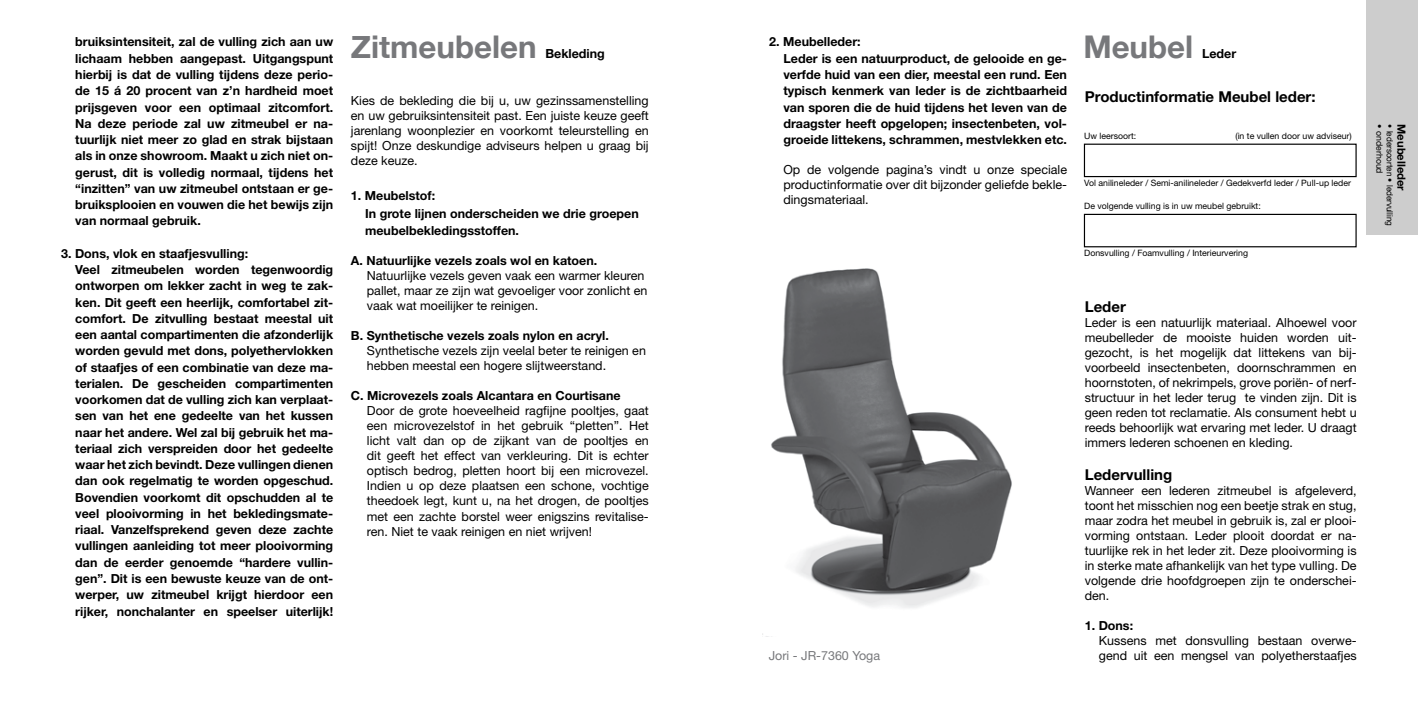
<style>
.page{position:relative;width:1418px;height:709px;background:#fff}
.page>*{position:absolute;margin:0;border:0;box-sizing:border-box;transform-origin:0 0}
.t1{font:700 31.25px "Helvetica Neue";color:#77787b}
.t2{font:700 15px "Helvetica Neue LT";color:#000}
.t3{font:700 12.5px/16.2px "Helvetica Neue LT";color:#000}
.t4{font:12.5px/15px "Helvetica Neue LT";color:#000;text-align:justify}
.t5{font:12.5px "Helvetica Neue LT";color:#77787b}
.t6{font:700 12.5px "Helvetica Neue";color:#000}
.t7{font:700 11.25px "Helvetica Neue LT";color:#000}
.t8{font:8.75px "Helvetica Neue LT";color:#000}
.t9{font:8.75px "Helvetica Neue LT";color:#000;scale:.93 1}
</style>
<div class="page">
<div style="left:1365px;top:0;width:52px;height:235px;background:#cdcdcd"></div>
<div style="left:1083px;top:144px;width:273px;height:33px;border:1px solid #000"></div>
<div style="left:1083px;top:214px;width:273px;height:33px;border:1px solid #000"></div>
<img style="left:762px;top:268px;width:250px;height:367px">
<p class="t3" style="left:75px;top:34px;width:259px;text-align:justify">bruiksintensiteit, zal de vulling zich aan uw lichaam hebben aangepast. Uitgangspunt hierbij is dat de vulling tijdens deze perio&shy;de 15 á 20 procent van z’n hardheid moet prijsgeven voor een optimaal zitcomfort.<br>Na deze periode zal uw zitmeubel er na&shy;tuurlijk niet meer zo glad en strak bijstaan als in onze showroom. Maakt u zich niet on&shy;gerust, dit is volledig normaal, tijdens het “inzitten” van uw zitmeubel ontstaan er ge&shy;bruiksplooien en vouwen die het bewijs zijn van normaal gebruik.</p>
<p class="t3" style="left:75px;top:245px;width:259px;text-indent:-14px">3. Dons, vlok en staafjesvulling:<br>Veel zitmeubelen worden tegenwoordig ontworpen om lekker zacht in weg te zak&shy;ken. Dit geeft een heerlijk, comfortabel zit&shy;comfort. De zitvulling bestaat meestal uit een aantal compartimenten die afzonderlijk worden gevuld met dons, polyethervlokken of staafjes of een combinatie van deze ma&shy;terialen. De gescheiden compartimenten voorkomen dat de vulling zich kan verplaat&shy;sen van het ene gedeelte van het kussen naar het andere. Wel zal bij gebruik het ma&shy;teriaal zich verspreiden door het gedeelte waar het zich bevindt. Deze vullingen dienen dan ook regelmatig te worden opgeschud.<br>Bovendien voorkomt dit opschudden al te veel plooivorming in het bekledingsmate&shy;riaal. Vanzelfsprekend geven deze zachte vullingen aanleiding tot meer plooivorming dan de eerder genoemde “hardere vullin&shy;gen”. Dit is een bewuste keuze van de ont&shy;werper, uw zitmeubel krijgt hierdoor een rijker, nonchalanter en speelser uiterlijk!</p>
<h1 class="t1" style="left:351px;top:23px;width:187px">Zitmeubelen</h1>
<p class="t6" style="left:545px;top:44px;width:61px">Bekleding</p>
<p class="t3" style="left:783px;top:34px;width:285px;text-indent:-14px">2. Meubelleder:<br>Leder is een natuurproduct, de gelooide en ge&shy;verfde huid van een dier, meestal een rund. Een typisch kenmerk van leder is de zichtbaarheid van sporen die de huid tijdens het leven van de draagster heeft opgelopen; insectenbeten, vol&shy;groeide littekens, schrammen, mestvlekken etc.</p>
<p class="t4" style="left:783px;top:162px;width:285px">Op de volgende pagina’s vindt u onze speciale productinformatie over dit bijzonder geliefde bekleo dingsmateriaal.</p>
<p class="t4" style="left:351px;top:93px;width:299px">Kies de bekleding die bij u, uw gezinssamenstelling en uw gebruiksintensiteit past. Een juiste keuze geeft jarenlang woonplezier en voorkomt teleurstelling en spijt! Onze deskundige adviseurs helpen u graag bij deze keuze.</p>
<p class="t3" style="left:365px;top:187px;width:275px;line-height:17.5px;text-indent:-14px">1. Meubelstof:<br>In grote lijnen onderscheiden we drie groepen meubelbekledingsstoffen.</p>
<p class="t3" style="left:351px;top:252px;width:248px">A. Natuurlijke vezels zoals wol en katoen.</p>
<p class="t4" style="left:367px;top:268px;width:282px;text-align:left">Natuurlijke vezels geven vaak een warmer kleuren pallet, maar ze zijn wat gevoeliger voor zonlicht en vaak wat moeilijker te reinigen.</p>
<p class="t3" style="left:351px;top:327px;width:259px">B. Synthetische vezels zoals nylon en acryl.</p>
<p class="t4" style="left:367px;top:343px;width:280px">Synthetische vezels zijn veelal beter te reinigen en hebben meestal een hogere slijtweerstand.</p>
<p class="t3" style="left:351px;top:387px;width:271px">C. Microvezels zoals Alcantara en Courtisane</p>
<p class="t4" style="left:367px;top:403px;width:283px">Door de grote hoeveelheid ragfijne pooltjes, gaat een microvezelstof in het gebruik “pletten”. Het licht valt dan op de zijkant van de pooltjes en dit geeft het effect van verkleuring. Dit is echter optisch bedrog, pletten hoort bij een microvezel.<br>Indien u op deze plaatsen een schone, vochtige theedoek legt, kunt u, na het drogen, de pooltjes met een zachte borstel weer enigszins revitaliseo ren. Niet te vaak reinigen en niet wrijven!</p>
<p class="t5" style="left:768px;top:648px;width:113px">Jori - JR-7360 Yoga</p>
<h1 class="t1" style="left:1083px;top:23px;width:111px">Meubel</h1>
<p class="t6" style="left:1201px;top:44px;width:36px">Leder</p>
<p class="t2" style="left:1084px;top:87px;width:232px">Productinformatie Meubel leder:</p>
<p class="t8" style="left:1084px;top:130px;width:54px">Uw leersoort:</p>
<p class="t8" style="left:1235px;top:130px;width:118px">(in te vullen door uw adviseur)</p>
<p class="t8" style="left:1084px;top:178px;width:268px">Vol anilineleder / Semi-anilineleder / Gedekverfd leder / Pull-up leder</p>
<p class="t8" style="left:1084px;top:201px;width:178px">De volgende vulling is in uw meubel gebruikt:</p>
<p class="t8" style="left:1084px;top:248px;width:165px">Donsvulling / Foamvulling / Interieurvering</p>
<p class="t2" style="left:1084px;top:297px;width:43px">Leder</p>
<p class="t4" style="left:1084px;top:315px;width:273px">Leder is een natuurlijk materiaal. Alhoewel voor meubelleder de mooiste huiden worden uito gezocht, is het mogelijk dat littekens van bijo voorbeeld insectenbeten, doornschrammen en hoornstoten, of nekrimpels, grove poriën- of nerfo structuur in het leder terug te vinden zijn. Dit is geen reden tot reclamatie. Als consument hebt u reeds behoorlijk wat ervaring met leder. U draagt immers lederen schoenen en kleding.</p>
<p class="t2" style="left:1084px;top:465px;width:89px">Ledervulling</p>
<p class="t4" style="left:1084px;top:483px;width:273px">Wanneer een lederen zitmeubel is afgeleverd, toont het misschien nog een beetje strak en stug, maar zodra het meubel in gebruik is, zal er plooio vorming ontstaan. Leder plooit doordat er nao tuurlijke rek in het leder zit. Deze plooivorming is in sterke mate afhankelijk van het type vulling. De volgende drie hoofdgroepen zijn te onderscheio den.</p>
<p class="t3" style="left:1084px;top:617px;width:50px">1. Dons:</p>
<p class="t4" style="left:1098px;top:633px;width:259px">Kussens met donsvulling bestaan overweo gend uit een mengsel van polyetherstaafjes</p>
<p class="t8" style="left:1384px;top:124px;width:51px;rotate:90deg">• onderhoud</p>
<p class="t9" style="left:1395px;top:124px;width:111px;rotate:90deg">• ledersoorten • ledervulling</p>
<p class="t7" style="left:1408px;top:124px;width:68px;rotate:90deg">Meubelleder</p>
</div>
